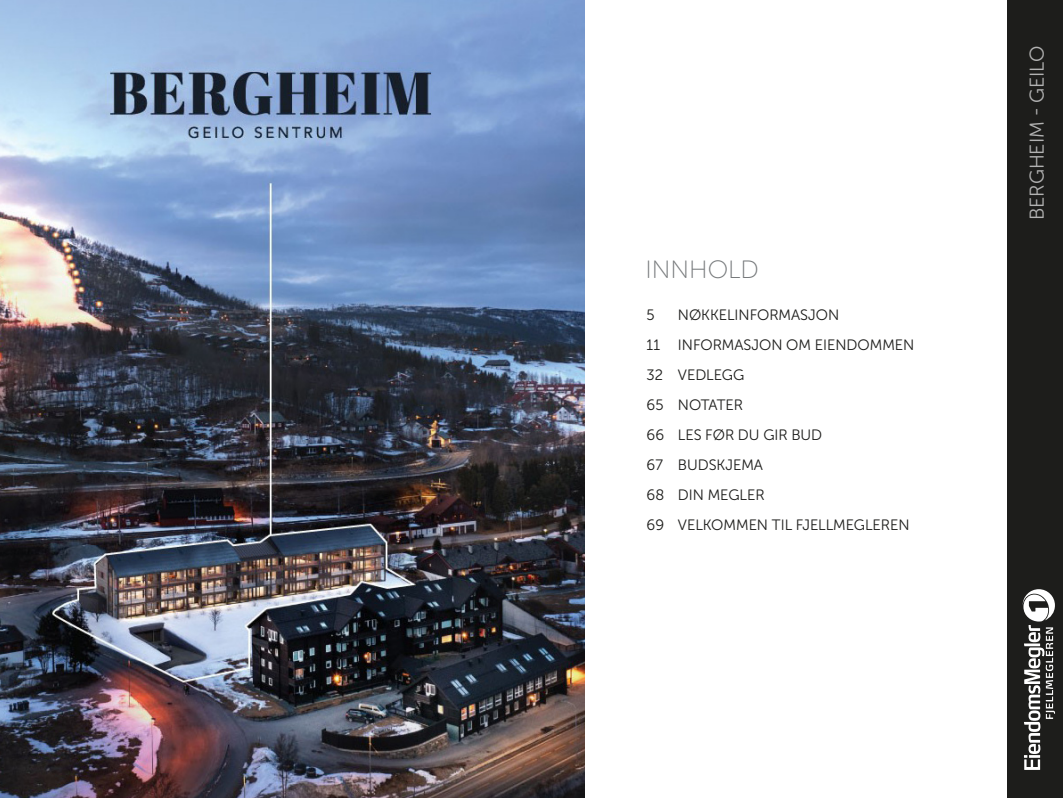
<style>
.page{position:relative;width:1063px;height:798px;background:#fff}
.page>*{position:absolute;margin:0;border:0;box-sizing:border-box;transform-origin:0 0}
.t1{font:25px "Museo Sans Rounded 100";color:#777a7c}
.t2{font:20px "Museo Sans Rounded 300";color:#b2b2b2}
.t3{font:15px/30px "Museo Sans Rounded 300";color:#1d1d1b}
.s1{font-family:"Museo Sans Rounded 100";font-size:13.75px;color:#1d1d1b}
</style>
<div class="page">
<img style="left:0;top:0;width:585px;height:797px">
<div style="left:1007px;top:0;width:56px;height:797px;background:#1d1d1b"></div>
<svg style="left:1023px;top:589px;width:32px;height:180px"></svg>
<h1 class="t1" style="left:646px;top:256px;width:115px">INNHOLD</h1>
<p class="t3" style="left:647px;top:299px;width:269px;text-indent:31px">NØKKELINFORMASJON<br>11 INFORMASJON OM EIENDOMMEN<br>32 VEDLEGG<br>65 NOTATER<br>66 LES FØR DU GIR BUD<br>67 BUDSKJEMA<br>68 DIN MEGLER<br>69 VELKOMMEN TIL FJELLMEGLEREN</p>
<p class="t3" style="left:647px;top:299px;width:10px">5</p>
<h2 class="t2" style="left:1026px;top:229px;width:184px;rotate:-90deg"><span class="s1">-</span> BERGHEIM ‑ GEILO</h2>
</div>
